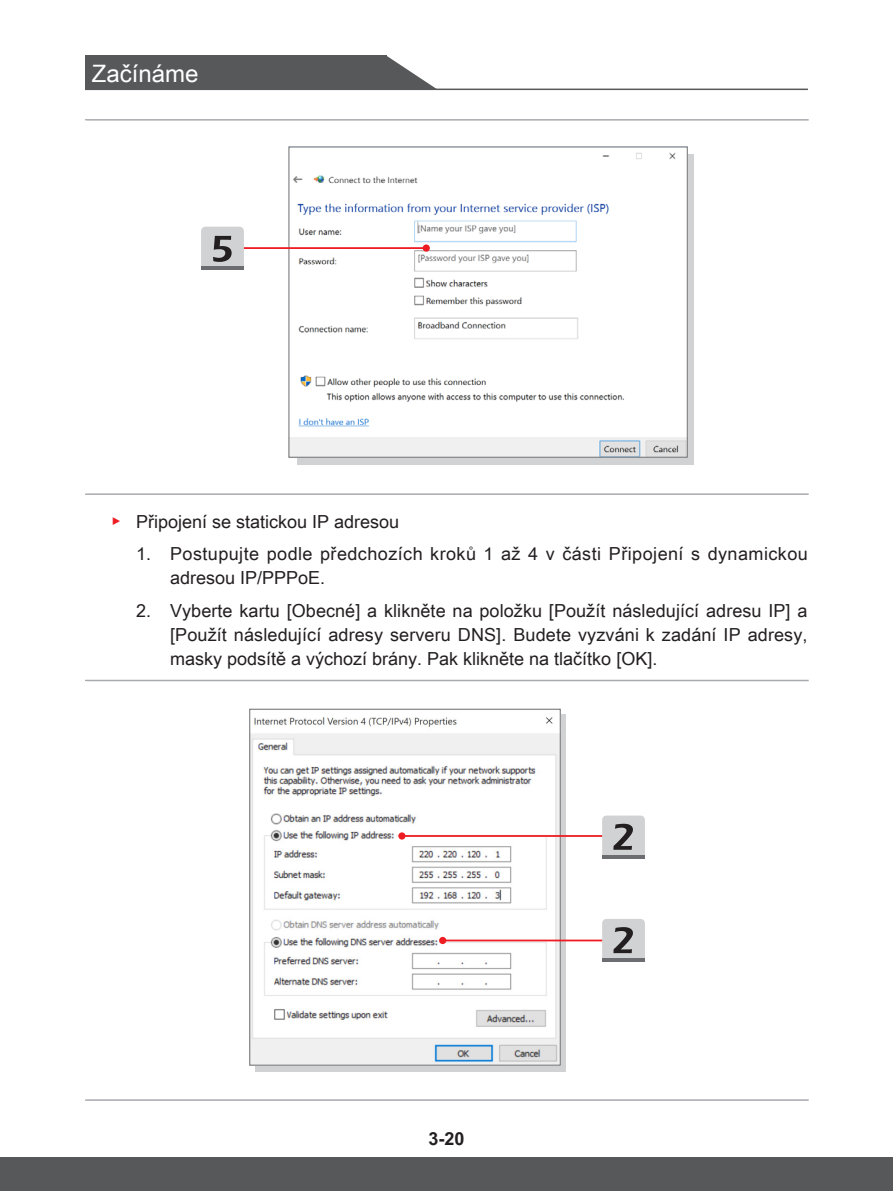
<style>
.page{position:relative;width:893px;height:1191px;background:#fff}
.page>*{position:absolute;margin:0;border:0;box-sizing:border-box;transform-origin:0 0}
.t1{font:24px "Arial Unicode MS";color:#fff}
.t2{font:18px/24px "Arial Unicode MS";color:#231f20;text-align:justify}
.t3{font:18px/24px "Arial Unicode MS";letter-spacing:.025em;color:#231f20}
.t4{font:700 18px "Arial Unicode MS";color:#231f20}
.s1{color:#ee1d23}
</style>
<div class="page">
<div style="left:85px;top:56px;width:301px;height:34px;background:#57585a"></div>
<svg style="left:386px;top:56px;width:52px;height:33px"></svg>
<hr style="left:85px;top:89px;width:723px;height:1px;background:#57585a">
<div style="left:0;top:1157px;width:893px;height:34px;background:#57585a"></div>
<hr style="left:85px;top:119px;width:724px;height:2px;background:#a8a9ad">
<hr style="left:85px;top:493px;width:724px;height:2px;background:#a8a9ad">
<svg style="left:297px;top:154px;width:396px;height:310px;background:#cccdcf"></svg>
<img style="left:291px;top:152px;width:394px;height:303px">
<hr style="left:238px;top:247px;width:188px;height:2px;background:#ee1d23">
<div style="left:423px;top:244px;width:7px;height:8px;background:#ee1d23;border-radius:50%"></div>
<svg style="left:201px;top:227px;width:43px;height:42px;background:#b0b0b2"></svg>
<hr style="left:85px;top:679px;width:724px;height:2px;background:#a8a9ad">
<hr style="left:85px;top:1099px;width:724px;height:1px;background:#a8a9ad">
<div style="left:255px;top:714px;width:311px;height:357px;background:linear-gradient(to right,#d1d2d4,#d1d2d4)"></div>
<img style="left:251px;top:714px;width:307px;height:349px">
<div style="left:249px;top:709px;width:311px;height:356px;border:1px solid #6c6d70"></div>
<hr style="left:402px;top:835px;width:239px;height:2px;background:#ee1d23">
<div style="left:398px;top:832px;width:7px;height:7px;background:#ee1d23;border-radius:50%"></div>
<hr style="left:443px;top:939px;width:183px;height:2px;background:#ee1d23">
<div style="left:439px;top:937px;width:7px;height:7px;background:#ee1d23;border-radius:50%"></div>
<svg style="left:602px;top:815px;width:43px;height:43px;background:#b2b3b5"></svg>
<svg style="left:602px;top:919px;width:43px;height:42px;background:#b1b1b3"></svg>
<h1 class="t1" style="left:92px;top:56px;width:108px">Začínáme</h1>
<p class="t2" style="left:111px;top:509px;width:290px"><span class="s1">▶</span> Připojení se statickou IP adresou</p>
<p class="t3" style="left:170px;top:541px;width:639px;text-indent:-34px">1. Postupujte podle předchozích kroků 1 až 4 v části Připojení s dynamickou adresou IP/PPPoE.</p>
<p class="t2" style="left:170px;top:598px;width:639px;text-indent:-34px">2. Vyberte kartu [Obecné] a klikněte na položku [Použít následující adresu IP] a [Použít následující adresy serveru DNS]. Budete vyzváni k zadání IP adresy, masky podsítě a výchozí brány. Pak klikněte na tlačítko [OK].</p>
<p class="t4" style="left:428px;top:1125px;width:38px">3-20</p>
</div>
